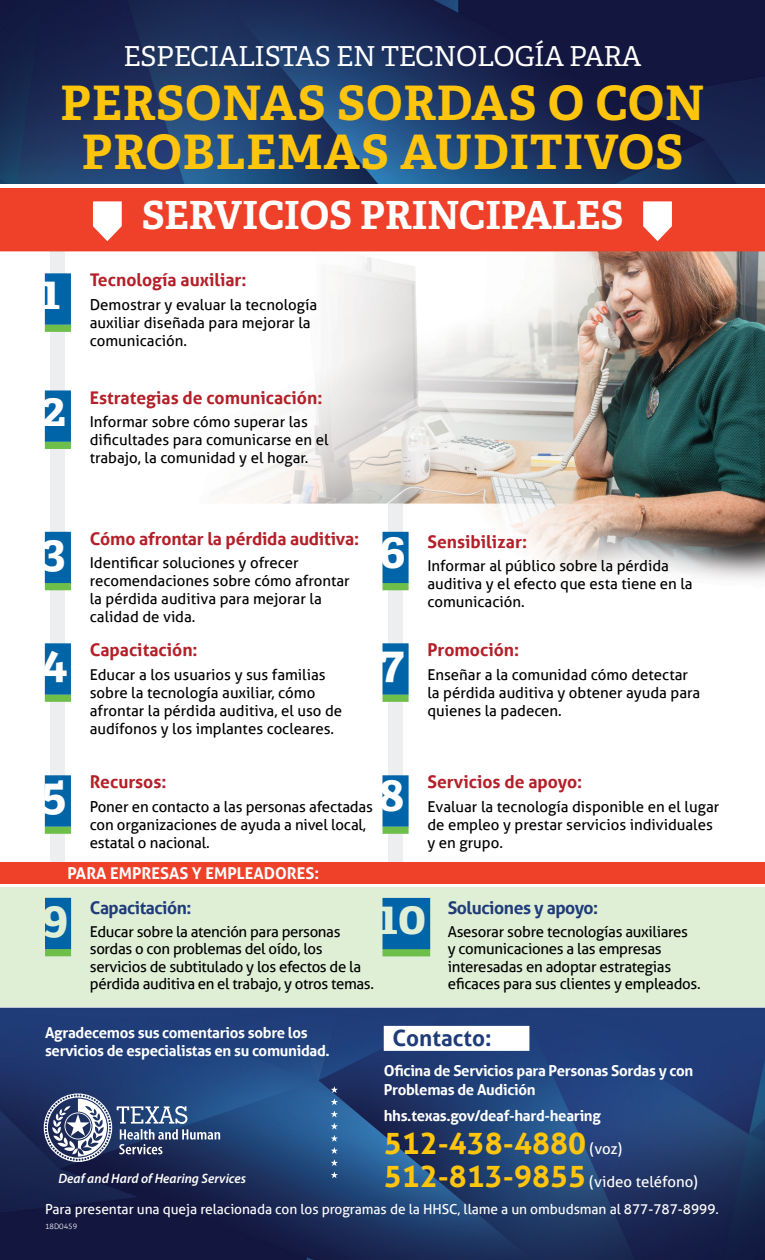
<style>
.page{position:relative;width:765px;height:1260px;background:#fff}
.page>*{position:absolute;margin:0;border:0;box-sizing:border-box;transform-origin:0 0}
.t1{font:700 47.5px/48.8px "Adelle PE";letter-spacing:.02em;color:#ffc40c;text-align:center}
.t2{font:700 47.5px "Adelle PE";color:#fff}
.t3{font:700 47.5px "Adelle PE";color:#dfefd6}
.t4{font:700 38.75px "Adelle PE";color:#fff}
.t5{font:700 30px "Aller";color:#ffc40c}
.t6{font:27.5px "Adelle PE";letter-spacing:-.015em;color:#fff}
.t7{font:700 22.5px "Aller";color:#1f3c79}
.t8{font:700 17.5px "Aller";color:#b41f28}
.t9{font:700 17.5px "Aller";letter-spacing:-.025em;color:#1f3c79}
.t10{font:700 16.25px "Aller";color:#fff}
.t11{font:15px/18px "Aller";color:#000}
.t12{font:700 15px/18.8px "Aller";letter-spacing:-.02em;color:#fff}
.t13{font:15px/17.5px "Aller";letter-spacing:-.025em;color:#000}
.t14{font:15px/17.5px "Aller";letter-spacing:-.02em;color:#000}
.t15{font:15px "Aller";color:#fff}
.t16{font:13.75px "Aller";letter-spacing:-.005em;color:#fff}
.t17{font:italic 600 13.62px "Myriad Pro";color:#fff}
.t18{font:300 7.5px "Aller";color:#fff}
.s1{font-weight:400;font-size:15px;color:#fff}
.s2{font-weight:700;font-size:30px;color:#ffc40c}
</style>
<div class="page">
<img style="left:0;top:0;width:765px;height:1260px">
<div style="left:0;top:887px;width:765px;height:120px;background:#dfefd6"></div>
<hr style="left:0;top:185px;width:765px;height:3px;background:#fff">
<svg style="left:93px;top:201px;width:29px;height:40px"></svg>
<svg style="left:643px;top:201px;width:29px;height:40px"></svg>
<div style="left:51px;top:252px;width:14px;height:617px;background:#eceeef"></div>
<div style="left:388px;top:504px;width:15px;height:365px;background:#eceeef"></div>
<svg style="left:331px;top:1111px;width:7px;height:6px"></svg>
<svg style="left:331px;top:1086px;width:7px;height:19px"></svg>
<svg style="left:331px;top:1123px;width:7px;height:55px"></svg>
<div style="left:45px;top:324px;width:26px;height:8px;background:#6ebe4a"></div>
<div style="left:45px;top:273px;width:26px;height:52px;background:#0064a8"></div>
<div style="left:45px;top:441px;width:26px;height:8px;background:#6ebe4a"></div>
<div style="left:45px;top:390px;width:26px;height:52px;background:#0064a8"></div>
<div style="left:45px;top:583px;width:26px;height:7px;background:#6ebe4a"></div>
<div style="left:45px;top:532px;width:26px;height:51px;background:#0064a8"></div>
<div style="left:45px;top:694px;width:26px;height:8px;background:#6ebe4a"></div>
<div style="left:45px;top:643px;width:26px;height:52px;background:#0064a8"></div>
<div style="left:45px;top:826px;width:26px;height:8px;background:#6ebe4a"></div>
<div style="left:45px;top:775px;width:26px;height:52px;background:#0064a8"></div>
<div style="left:382px;top:583px;width:27px;height:7px;background:#6ebe4a"></div>
<div style="left:382px;top:532px;width:27px;height:51px;background:#0064a8"></div>
<div style="left:382px;top:694px;width:27px;height:8px;background:#6ebe4a"></div>
<div style="left:382px;top:643px;width:27px;height:52px;background:#0064a8"></div>
<div style="left:382px;top:826px;width:27px;height:8px;background:#6ebe4a"></div>
<div style="left:382px;top:775px;width:27px;height:52px;background:#0064a8"></div>
<div style="left:0;top:862px;width:765px;height:22px;background:#ef4129"></div>
<div style="left:45px;top:949px;width:26px;height:7px;background:#6ebe4a"></div>
<div style="left:45px;top:898px;width:26px;height:51px;background:#0064a8"></div>
<div style="left:382px;top:949px;width:48px;height:7px;background:#6ebe4a"></div>
<div style="left:382px;top:898px;width:48px;height:51px;background:#0064a8"></div>
<div style="left:384px;top:1026px;width:145px;height:25px;background:#fff"></div>
<svg style="left:44px;top:1094px;width:176px;height:68px;background:#53668b"></svg>
<h3 class="t6" style="left:124px;top:36px;width:519px">ESPECIALISTAS EN TECNOLOGÍA PARA</h3>
<h1 class="t1" style="left:60px;top:77px;width:646px">PERSONAS SORDAS O CON<br>PROBLEMAS AUDITIVOS</h1>
<h2 class="t4" style="left:142px;top:188px;width:483px">SERVICIOS PRINCIPALES</h2>
<h1 class="t2" style="left:41px;top:258px;width:21px">1</h1>
<p class="t8" style="left:90px;top:269px;width:158px">Tecnología auxiliar:</p>
<p class="t11" style="left:90px;top:296px;width:229px">Demostrar y evaluar la tecnología auxiliar diseñada para mejorar la comunicación.</p>
<h1 class="t2" style="left:41px;top:375px;width:26px">2</h1>
<p class="t8" style="left:90px;top:386px;width:234px">Estrategias de comunicación:</p>
<p class="t11" style="left:90px;top:413px;width:240px">Informar sobre cómo superar las dificultades para comunicarse en el trabajo, la comunidad y el hogar.</p>
<h1 class="t2" style="left:41px;top:517px;width:26px">3</h1>
<p class="t8" style="left:90px;top:528px;width:271px">Cómo afrontar la pérdida auditiva:</p>
<p class="t11" style="left:90px;top:554px;width:262px">Identificar soluciones y ofrecer recomendaciones sobre cómo afrontar la pérdida auditiva para mejorar la calidad de vida.</p>
<h1 class="t2" style="left:41px;top:628px;width:28px">4</h1>
<p class="t8" style="left:90px;top:639px;width:109px">Capacitación:</p>
<p class="t11" style="left:90px;top:666px;width:254px">Educar a los usuarios y sus familias sobre la tecnología auxiliar, cómo afrontar la pérdida auditiva, el uso de audífonos y los implantes cocleares.</p>
<h1 class="t2" style="left:379px;top:517px;width:28px">6</h1>
<p class="t8" style="left:427px;top:531px;width:101px">Sensibilizar:</p>
<p class="t11" style="left:427px;top:557px;width:267px">Informar al público sobre la pérdida auditiva y el efecto que esta tiene en la comunicación.</p>
<h1 class="t2" style="left:379px;top:628px;width:27px">7</h1>
<p class="t8" style="left:427px;top:639px;width:93px">Promoción:</p>
<p class="t11" style="left:427px;top:666px;width:275px">Enseñar a la comunidad cómo detectar la pérdida auditiva y obtener ayuda para quienes la padecen.</p>
<h1 class="t2" style="left:41px;top:760px;width:27px">5</h1>
<p class="t8" style="left:90px;top:771px;width:78px">Recursos:</p>
<p class="t11" style="left:90px;top:798px;width:285px">Poner en contacto a las personas afectadas con organizaciones de ayuda a nivel local, estatal o nacional.</p>
<p class="t10" style="left:68px;top:863px;width:253px">PARA EMPRESAS Y EMPLEADORES:</p>
<h1 class="t2" style="left:379px;top:760px;width:27px">8</h1>
<p class="t8" style="left:427px;top:771px;width:156px">Servicios de apoyo:</p>
<p class="t11" style="left:427px;top:798px;width:293px">Evaluar la tecnología disponible en el lugar de empleo y prestar servicios individuales y en grupo.</p>
<h1 class="t3" style="left:41px;top:883px;width:29px">9</h1>
<p class="t9" style="left:90px;top:897px;width:103px">Capacitación:</p>
<h1 class="t3" style="left:379px;top:883px;width:49px">10</h1>
<p class="t9" style="left:448px;top:897px;width:152px">Soluciones y apoyo:</p>
<p class="t13" style="left:90px;top:923px;width:286px">Educar sobre la atención para personas sordas o con problemas del oído, los servicios de subtitulado y los efectos de la pérdida auditiva en el trabajo, y otros temas.</p>
<p class="t14" style="left:448px;top:923px;width:254px">Asesorar sobre tecnologías auxiliares<br>y comunicaciones a las empresas interesadas en adoptar estrategias eficaces para sus clientes y empleados.</p>
<p class="t12" style="left:45px;top:1023px;width:286px">Agradecemos sus comentarios sobre los servicios de especialistas en su comunidad.</p>
<h3 class="t7" style="left:392px;top:1025px;width:101px">Contacto:</h3>
<p class="t12" style="left:384px;top:1062px;width:311px">Oficina de Servicios para Personas Sordas y con<br>Problemas de Audición</p>
<p class="t12" style="left:384px;top:1106px;width:219px">hhs.texas.gov/deaf-hard-hearing</p>
<h3 class="t5" style="left:384px;top:1125px;width:240px">512-438-4880 <span class="s1">(voz)</span></h3>
<p class="t17" style="left:58px;top:1169px;width:189px">Deaf and Hard of Hearing Services</p>
<p class="t15" style="left:384px;top:1173px;width:316px"><span class="s2">512-813-9855</span> (video teléfono)</p>
<p class="t16" style="left:45px;top:1201px;width:675px">Para presentar una queja relacionada con los programas de la HHSC, llame a un ombudsman al 877-787-8999.</p>
<p class="t18" style="left:45px;top:1221px;width:34px">18D0459</p>
</div>
